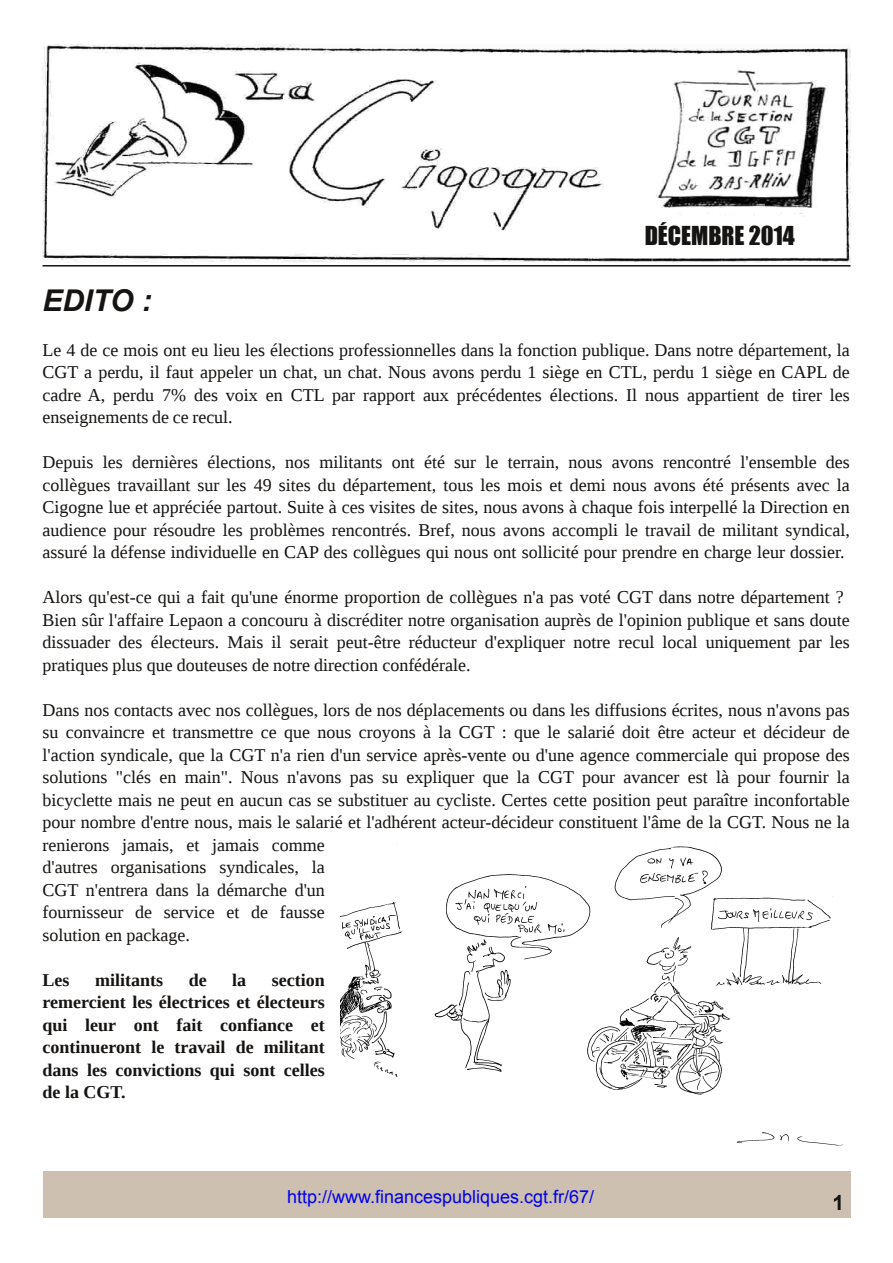
<style>
.page{position:relative;width:893px;height:1263px;background:#fff}
.page>*{position:absolute;margin:0;border:0;box-sizing:border-box;transform-origin:0 0}
.t1{font:italic 700 30px "Arial";color:#161412}
.t2{font:24px "Impact";color:#161412}
.t3{font:700 21px "Arial";color:#161412}
.t4{font:18px/22.5px "Liberation Serif";color:#161412;text-align:justify}
.t5{font:700 18px/22.5px "Liberation Serif";color:#161412;text-align:justify}
.t6{font:18px "Arial";color:#00e}
</style>
<div class="page">
<img style="left:43px;top:44px;width:807px;height:218px">
<div style="left:43px;top:1171px;width:807px;height:47px;background:#cdc0b0"></div>
<img style="left:340px;top:843px;width:503px;height:303px">
<hr style="left:43px;top:265px;width:807px;height:1px;background:#161412">
<h2 class="t2" style="left:645px;top:222px;width:152px">DÉCEMBRE 2014</h2>
<h1 class="t1" style="left:43px;top:283px;width:111px">EDITO :</h1>
<p class="t4" style="left:43px;top:340px;width:809px">Le 4 de ce mois ont eu lieu les élections professionnelles dans la fonction publique. Dans notre département, la CGT a perdu, il faut appeler un chat, un chat. Nous avons perdu 1 siège en CTL, perdu 1 siège en CAPL de cadre A, perdu 7% des voix en CTL par rapport aux précédentes élections. Il nous appartient de tirer les enseignements de ce recul.</p>
<p class="t4" style="left:43px;top:453px;width:809px">Depuis les dernières élections, nos militants ont été sur le terrain, nous avons rencontré l'ensemble des collègues travaillant sur les 49 sites du département, tous les mois et demi nous avons été présents avec la Cigogne lue et appréciée partout. Suite à ces visites de sites, nous avons à chaque fois interpellé la Direction en audience pour résoudre les problèmes rencontrés. Bref, nous avons accompli le travail de militant syndical, assuré la défense individuelle en CAP des collègues qui nous ont sollicité pour prendre en charge leur dossier.</p>
<p class="t4" style="left:43px;top:588px;width:809px;text-align:left">Alors qu'est-ce qui a fait qu'une énorme proportion de collègues n'a pas voté CGT dans notre département ?<br>Bien sûr l'affaire Lepaon a concouru à discréditer notre organisation auprès de l'opinion publique et sans doute dissuader des électeurs. Mais il serait peut-être réducteur d'expliquer notre recul local uniquement par les pratiques plus que douteuses de notre direction confédérale.</p>
<p class="t4" style="left:43px;top:700px;width:809px;text-align:left">Dans nos contacts avec nos collègues, lors de nos déplacements ou dans les diffusions écrites, nous n'avons pas su convaincre et transmettre ce que nous croyons à la CGT : que le salarié doit être acteur et décideur de l'action syndicale, que la CGT n'a rien d'un service après-vente ou d'une agence commerciale qui propose des solutions "clés en main". Nous n'avons pas su expliquer que la CGT pour avancer est là pour fournir la bicyclette mais ne peut en aucun cas se substituer au cycliste. Certes cette position peut paraître inconfortable pour nombre d'entre nous, mais le salarié et l'adhérent acteur-décideur constituent l'âme de la CGT. Nous ne la renierons jamais, et jamais comme<br>d'autres organisations syndicales, la<br>CGT n'entrera dans la démarche d'un<br>fournisseur de service et de fausse<br>solution en package.</p>
<p class="t5" style="left:43px;top:970px;width:28px">Les</p>
<p class="t5" style="left:95px;top:970px;width:69px">militants</p>
<p class="t5" style="left:189px;top:970px;width:20px">de</p>
<p class="t5" style="left:232px;top:970px;width:16px">la</p>
<p class="t5" style="left:43px;top:970px;width:284px;text-indent:229px">section remercient les électrices et électeurs qui leur ont fait confiance et continueront le travail de militant dans les convictions qui sont celles de la CGT.</p>
<p class="t6" style="left:287px;top:1190px;width:309px">http://www.financespubliques.cgt.fr/67/</p>
<p class="t3" style="left:832px;top:1194px;width:13px">1</p>
</div>
